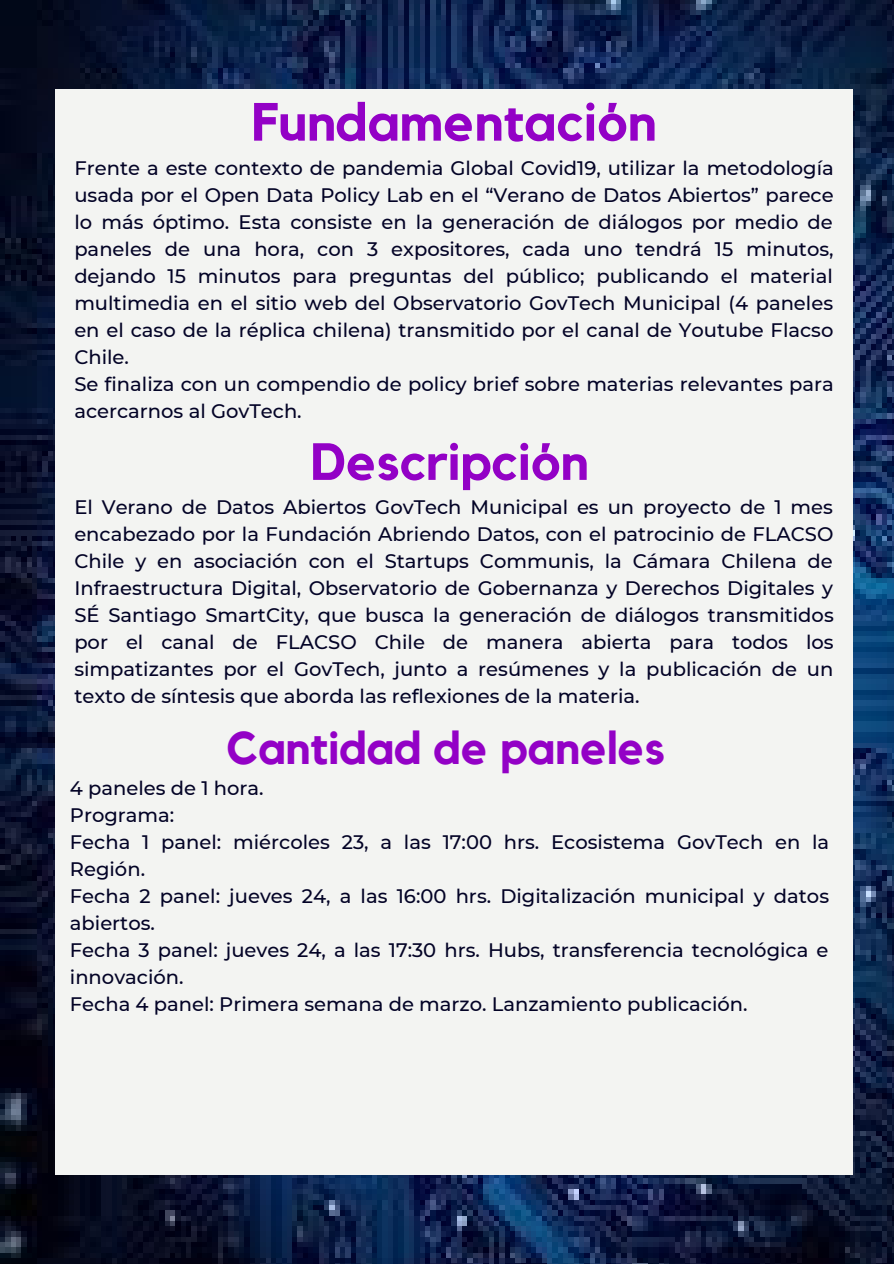
<style>
.page{position:relative;width:894px;height:1264px;background:#fff}
.page>*{position:absolute;margin:0;border:0;box-sizing:border-box;transform-origin:0 0}
.t1{font:700 53.1px "Kollektif";color:#9301c6}
.t2{font:700 51.6px "Kollektif";color:#9301c6}
.t3{font:700 45.6px "Kollektif";color:#9301c6}
.t4{font:500 19.5px/27px "Montserrat";color:#030326}
</style>
<div class="page">
<img style="left:0;top:0;width:893px;height:1263px">
<div style="left:55px;top:89px;width:798px;height:1086px;background:#f3f4f2"></div>
<p class="t1" style="left:251px;top:98px;width:406px">Fundamentación</p>
<p class="t4" style="left:74px;top:154px;width:760px;text-align:justify">Frente a este contexto de pandemia Global Covid19, utilizar la metodología usada por el Open Data Policy Lab en el “Verano de Datos Abiertos” parece lo más óptimo. Esta consiste en la generación de diálogos por medio de paneles de una hora, con 3 expositores, cada uno tendrá 15 minutos, dejando 15 minutos para preguntas del público; publicando el material multimedia en el sitio web del Observatorio GovTech Municipal (4 paneles en el caso de la réplica chilena) transmitido por el canal de Youtube Flacso Chile.</p>
<p class="t4" style="left:74px;top:370px;width:760px">Se finaliza con un compendio de policy brief sobre materias relevantes para acercarnos al GovTech.</p>
<p class="t2" style="left:310px;top:438px;width:279px">Descripción</p>
<p class="t4" style="left:74px;top:493px;width:760px;text-align:justify">El Verano de Datos Abiertos GovTech Municipal es un proyecto de 1 mes encabezado por la Fundación Abriendo Datos, con el patrocinio de FLACSO Chile y en asociación con el Startups Communis, la Cámara Chilena de Infraestructura Digital, Observatorio de Gobernanza y Derechos Digitales y SÉ Santiago SmartCity, que busca la generación de diálogos transmitidos por el canal de FLACSO Chile de manera abierta para todos los simpatizantes por el GovTech, junto a resúmenes y la publicación de un texto de síntesis que aborda las reflexiones de la materia.</p>
<p class="t3" style="left:226px;top:727px;width:440px">Cantidad de paneles</p>
<p class="t4" style="left:70px;top:774px;width:195px">4 paneles de 1 hora.</p>
<p class="t4" style="left:70px;top:801px;width:106px">Programa:</p>
<p class="t4" style="left:70px;top:828px;width:760px">Fecha 1 panel: miércoles 23, a las 17:00 hrs. Ecosistema GovTech en la<br>Región.</p>
<p class="t4" style="left:70px;top:882px;width:760px">Fecha 2 panel: jueves 24, a las 16:00 hrs. Digitalización municipal y datos abiertos.</p>
<p class="t4" style="left:70px;top:936px;width:759px">Fecha 3 panel: jueves 24, a las 17:30 hrs. Hubs, transferencia tecnológica e innovación.</p>
<p class="t4" style="left:70px;top:990px;width:679px">Fecha 4 panel: Primera semana de marzo. Lanzamiento publicación.</p>
</div>
